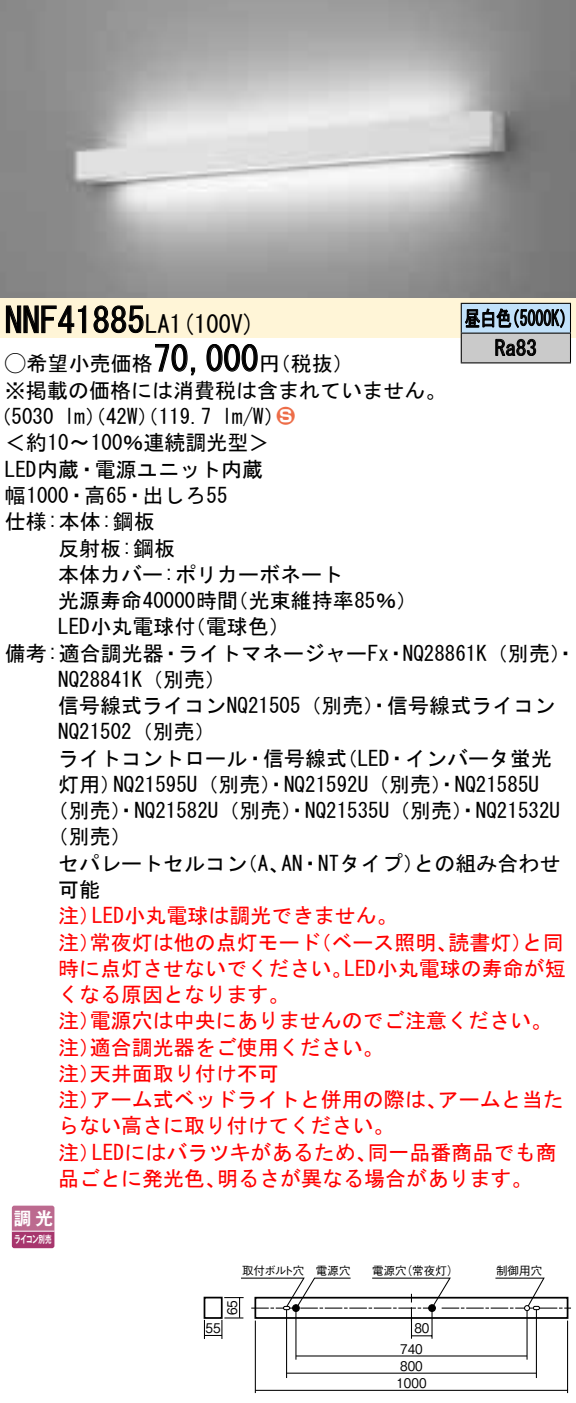
<style>
.page{position:relative;width:576px;height:1403px;background:#fff}
.page>*{position:absolute;margin:0;border:0;box-sizing:border-box;transform-origin:0 0}
.t1{font:35px "MS Gothic";color:#000}
.t2{font:24.5px "MS Gothic";color:#000}
.t3{font:21px/26.2px "MS Gothic";color:#000}
.t4{font:21px/26.2px "MS Gothic";color:#f00}
.t5{font:21px/29.8px "MS Gothic";color:#000;scale:.75 1}
.t6{font:21px "Ford Classification 1";color:#ed6d48}
.t7{font:17.5px "Gothic MB101 Pro De Bold 90 pv RKSJ H";color:#fff}
.t8{font:13.3px "Gothic BBB Pro Medium 90 pv RKSJ H";color:#000;scale:.9 1}
.t9{font:11.55px "Gothic BBB Pro Medium 90 pv RKSJ H";color:#000}
.t10{font:10.15px "Gothic MB101 Pro De Bold 90 pv RKSJ H";letter-spacing:-.05em;color:#fff;scale:.65 1}
.s1{font-family:"Ford Classification 1"}
.s2{color:#fff}
</style>
<div class="page">
<img style="left:0;top:0;width:575px;height:298px">
<div style="left:0;top:298px;width:575px;height:40px;background:#fff5d7"></div>
<svg style="left:6px;top:305px;width:81px;height:28px"></svg>
<svg style="left:93px;top:305px;width:51px;height:28px"></svg>
<svg style="left:155px;top:344px;width:41px;height:32px"></svg>
<svg style="left:206px;top:344px;width:52px;height:28px"></svg>
<svg style="left:11px;top:1207px;width:44px;height:42px"></svg>
<svg style="left:12px;top:1205px;width:42px;height:42px;background:#b65b86"></svg>
<hr style="left:12px;top:1230px;width:42px;height:1px;background:#fff">
<div style="left:461px;top:303px;width:109px;height:30px;background:#c1e1fa"></div>
<div style="left:461px;top:333px;width:109px;height:30px;background:#cacaca"></div>
<hr style="left:460px;top:303px;width:110px;height:1px;background:#000">
<hr style="left:569px;top:304px;width:2px;height:28px;background:#000">
<hr style="left:460px;top:332px;width:110px;height:1px;background:#000">
<hr style="left:569px;top:333px;width:2px;height:29px;background:#000">
<hr style="left:460px;top:362px;width:110px;height:1px;background:#000">
<svg style="left:460px;top:304px;width:104px;height:58px"></svg>
<hr style="left:286px;top:1309px;width:1px;height:68px;background:#000">
<hr style="left:295px;top:1309px;width:1px;height:50px;background:#000">
<hr style="left:526px;top:1309px;width:1px;height:50px;background:#000">
<hr style="left:535px;top:1309px;width:1px;height:68px;background:#000">
<hr style="left:255px;top:1320px;width:1px;height:72px;background:#000">
<hr style="left:255px;top:1389px;width:312px;height:1px;background:#000">
<hr style="left:286px;top:1372px;width:250px;height:1px;background:#000">
<hr style="left:296px;top:1354px;width:231px;height:2px;background:#000">
<hr style="left:566px;top:1320px;width:2px;height:72px;background:#000">
<svg style="left:203px;top:1277px;width:367px;height:61px"></svg>
<h1 class="t1" style="left:5px;top:303px;width:142px">NNF41885</h1>
<p class="t2" style="left:145px;top:312px;width:112px">LA (1 100 (V</p>
<h1 class="t1" style="left:153px;top:341px;width:106px">70,000</h1>
<p class="t3" style="left:5px;top:350px;width:442px"><span class="s1">A</span>希望小売価格<br>※掲載の価格には消費税は含まれていません。</p>
<p class="t6" style="left:277px;top:405px;width:19px">2<span class="s2">3</span></p>
<p class="t3" style="left:259px;top:350px;width:96px">（円税抜(</p>
<p class="t3" style="left:222px;top:403px;width:64px">l m (W/</p>
<p class="t3" style="left:-9px;top:403px;width:65px">（5030</p>
<p class="t3" style="left:5px;top:429px;width:266px">＜約10〜100％連続調光型&lt;</p>
<p class="t3" style="left:5px;top:456px;width:259px">LED内蔵・電源ユニット内蔵</p>
<p class="t3" style="left:5px;top:482px;width:224px">幅1000・高65・出しろ55</p>
<p class="t3" style="left:5px;top:508px;width:151px">仕様:本体:鋼板</p>
<p class="t3" style="left:58px;top:534px;width:118px">反射板:鋼板</p>
<p class="t3" style="left:58px;top:561px;width:286px">本体カバー:ポリカーボネート</p>
<p class="t3" style="left:227px;top:587px;width:191px">（光束維持率85％(</p>
<p class="t3" style="left:64px;top:403px;width:149px">lm）（42 ）（W 119.7</p>
<p class="t3" style="left:185px;top:587px;width:106px;text-indent:-127px">光源寿命40000時間<br>（電球色(</p>
<p class="t3" style="left:58px;top:613px;width:139px">LED小丸電球付</p>
<p class="t5" style="left:494px;top:303px;width:57px;text-indent:-30px">昼白色<br>Ra83</p>
<p class="t5" style="left:504px;top:303px;width:96px">（5000 (K</p>
<p class="t3" style="left:178px;top:639px;width:212px">ライトマネージャーFx</p>
<p class="t3" style="left:5px;top:639px;width:160px">備考:適合調光器</p>
<p class="t3" style="left:58px;top:666px;width:169px">NQ28841 （K 別売(</p>
<p class="t3" style="left:58px;top:692px;width:498px">信号線式ライコンNQ21505（別売）・信号線式ライコン</p>
<p class="t3" style="left:58px;top:718px;width:159px">NQ21502（別売(</p>
<p class="t3" style="left:336px;top:744px;width:217px">（LED・インバータ蛍光</p>
<p class="t3" style="left:402px;top:639px;width:175px">NQ28861 （K 別売・(</p>
<p class="t3" style="left:160px;top:639px;width:23px">・</p>
<p class="t3" style="left:385px;top:639px;width:22px">・</p>
<p class="t3" style="left:113px;top:744px;width:427px;text-indent:-55px">ライトコントロール・信号線式<br>NQ21595 （U 別売）・NQ21592 （U 別売）・NQ21585U</p>
<p class="t3" style="left:58px;top:771px;width:64px">灯用）</p>
<p class="t3" style="left:48px;top:797px;width:513px">（別売）・NQ21582 （U 別売）・NQ21535 （U 別売）・NQ21532U</p>
<p class="t3" style="left:48px;top:823px;width:86px">（別売(</p>
<p class="t3" style="left:413px;top:849px;width:148px">との組み合わせ</p>
<p class="t3" style="left:281px;top:849px;width:144px">AN・NTタイプ）</p>
<p class="t3" style="left:58px;top:849px;width:190px">セパレートセルコン可能</p>
<p class="t4" style="left:92px;top:902px;width:307px">LED小丸電球は調光できません。</p>
<p class="t3" style="left:237px;top:849px;width:54px">（、A</p>
<p class="t4" style="left:58px;top:902px;width:43px">注）</p>
<p class="t4" style="left:90px;top:928px;width:232px">常夜灯は他の点灯モード</p>
<p class="t4" style="left:448px;top:928px;width:86px">読書灯）</p>
<p class="t4" style="left:58px;top:928px;width:43px">注）</p>
<p class="t4" style="left:310px;top:928px;width:148px">（ベース照明、</p>
<p class="t4" style="left:521px;top:928px;width:43px">と同</p>
<p class="t4" style="left:344px;top:954px;width:223px">LED小丸電球の寿命が短</p>
<p class="t4" style="left:58px;top:954px;width:295px">時に点灯させないでください。くなる原因となります。</p>
<p class="t4" style="left:90px;top:1007px;width:463px">電源穴は中央にありませんのでご注意ください。</p>
<p class="t4" style="left:90px;top:1007px;width:295px;text-indent:-32px">注）<br>適合調光器をご使用ください。</p>
<p class="t4" style="left:90px;top:1033px;width:190px;text-indent:-32px">注）<br>天井面取り付け不可</p>
<p class="t4" style="left:58px;top:1059px;width:43px">注）</p>
<p class="t4" style="left:90px;top:1086px;width:358px">アーム式ベッドライトと併用の際は、</p>
<p class="t4" style="left:58px;top:1086px;width:43px">注）</p>
<p class="t4" style="left:58px;top:1112px;width:337px">らない高さに取り付けてください。</p>
<p class="t4" style="left:367px;top:1138px;width:190px">同一品番商品でも商</p>
<p class="t4" style="left:437px;top:1086px;width:128px">アームと当た</p>
<p class="t4" style="left:92px;top:1138px;width:286px">LEDにはバラツキがあるため、</p>
<p class="t4" style="left:58px;top:1138px;width:43px">注）</p>
<p class="t4" style="left:58px;top:1164px;width:169px">品ごとに発光色、</p>
<p class="t4" style="left:217px;top:1164px;width:317px">明るさが異なる場合があります。</p>
<p class="t7" style="left:14px;top:1203px;width:41px">調光</p>
<p class="t10" style="left:14px;top:1230px;width:59px">ライコン別売</p>
<p class="t9" style="left:242px;top:1261px;width:64px">取付ボルト穴</p>
<p class="t9" style="left:316px;top:1261px;width:36px">電源穴</p>
<p class="t9" style="left:400px;top:1261px;width:59px">（常夜灯）</p>
<p class="t9" style="left:372px;top:1261px;width:36px">電源穴</p>
<p class="t9" style="left:496px;top:1261px;width:48px">制御用穴</p>
<p class="t8" style="left:221px;top:1314px;width:18px;rotate:-90deg">65</p>
<p class="t8" style="left:205px;top:1317px;width:18px">55</p>
<p class="t8" style="left:414px;top:1316px;width:18px">80</p>
<p class="t8" style="left:400px;top:1337px;width:27px">740</p>
<p class="t8" style="left:400px;top:1354px;width:27px">800</p>
<p class="t8" style="left:396px;top:1371px;width:35px">1000</p>
</div>
